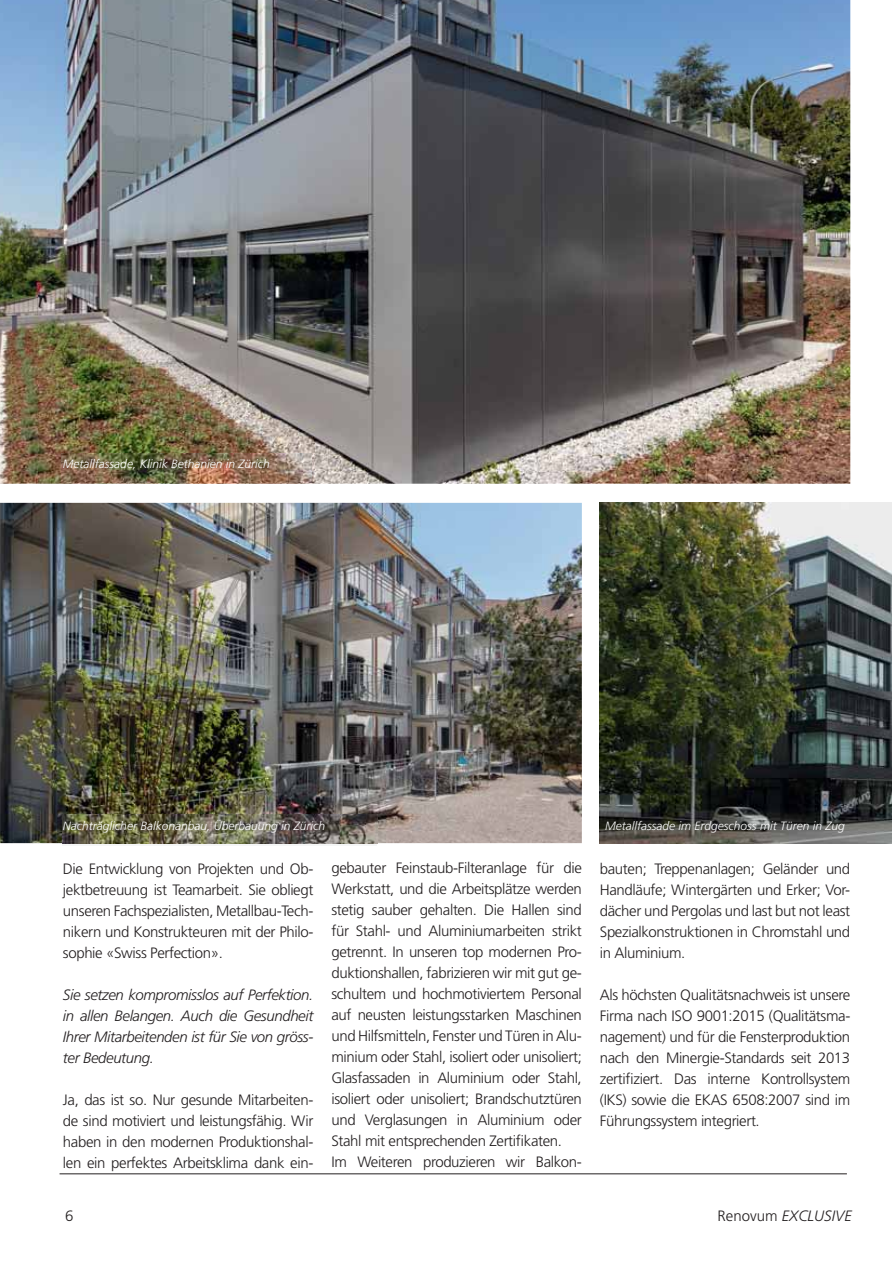
<style>
.page{position:relative;width:892px;height:1264px;background:#fff}
.page>*{position:absolute;margin:0;border:0;box-sizing:border-box;transform-origin:0 0}
.t1{font:300 15px/21px "Frutiger";letter-spacing:-.025em;color:#231f20;text-align:justify}
.t2{font:italic 300 15px/21px "Frutiger";letter-spacing:-.025em;color:#231f20;text-align:justify}
.t3{font:italic 300 15px "Frutiger";color:#231f20}
.t4{font:italic 300 12px "Frutiger";color:#fff}
.s1{font-style:normal}
</style>
<div class="page">
<img style="left:0;top:0;width:849px;height:484px">
<img style="left:0;top:503px;width:581px;height:340px">
<img style="left:599px;top:503px;width:292px;height:340px">
<hr style="left:59px;top:1173px;width:787px;height:1px;background:#231f20">
<img style="left:61px;top:453px;width:250px;height:29px">
<hr style="left:63px;top:843px;width:314px;height:3px;background:#f5f6f6">
<img style="left:63px;top:814px;width:314px;height:29px">
<p class="t4" style="left:63px;top:458px;width:208px">Metallfassade, Klinik Bethanien in Zürich</p>
<p class="t4" style="left:63px;top:821px;width:264px">Nachträglicher Balkonanbau, Überbauung in Zürich</p>
<p class="t4" style="left:605px;top:821px;width:241px">Metallfassade im Erdgeschoss mit Türen in Zug</p>
<p class="t1" style="left:331px;top:858px;width:252px;text-align:left">gebauter Feinstaub-Filteranlage für die Werkstatt, und die Arbeitsplätze werden stetig sauber gehalten. Die Hallen sind für Stahl- und Aluminiumarbeiten strikt getrennt. In unseren top modernen Pro&shy;duktionshallen, fabrizieren wir mit gut ge&shy;schultem und hochmotiviertem Personal auf neusten leistungsstarken Maschinen und Hilfsmitteln, Fenster und Türen in Alu&shy;minium oder Stahl, isoliert oder unisoliert; Glasfassaden in Aluminium oder Stahl, isoliert oder unisoliert; Brandschutztüren und Verglasungen in Aluminium oder Stahl mit entsprechenden Zertifikaten.<br>Im Weiteren produzieren wir Balkon-</p>
<p class="t1" style="left:599px;top:859px;width:252px">bauten; Treppenanlagen; Geländer und Handläufe; Wintergärten und Erker; Vor&shy;dächer und Pergolas und last but not least Spezialkonstruktionen in Chromstahl und in Aluminium.</p>
<p class="t1" style="left:63px;top:859px;width:252px">Die Entwicklung von Projekten und Ob&shy;jektbetreuung ist Teamarbeit. Sie obliegt unseren Fachspezialisten, Metallbau-Tech&shy;nikern und Konstrukteuren mit der Philo&shy;sophie «Swiss Perfection».</p>
<p class="t2" style="left:63px;top:985px;width:252px">Sie setzen kompromisslos auf Perfektion. in allen Belangen. Auch die Gesundheit Ihrer Mitarbeitenden ist für Sie von gröss&shy;ter Bedeutung.</p>
<p class="t1" style="left:63px;top:1090px;width:252px">Ja, das ist so. Nur gesunde Mitarbeiten&shy;de sind motiviert und leistungsfähig. Wir haben in den modernen Produktionshal&shy;len ein perfektes Arbeitsklima dank ein-</p>
<p class="t1" style="left:65px;top:1206px;width:10px">6</p>
<p class="t3" style="left:717px;top:1209px;width:136px"><span class="s1">Renovum</span> EXCLUSIVE</p>
<p class="t1" style="left:599px;top:985px;width:252px">Als höchsten Qualitätsnachweis ist unsere Firma nach ISO 9001:2015 (Qualitätsma&shy;nagement) und für die Fensterproduktion nach den Minergie-Standards seit 2013 zertifiziert. Das interne Kontrollsystem (IKS) sowie die EKAS 6508:2007 sind im Führungssystem integriert.</p>
</div>
